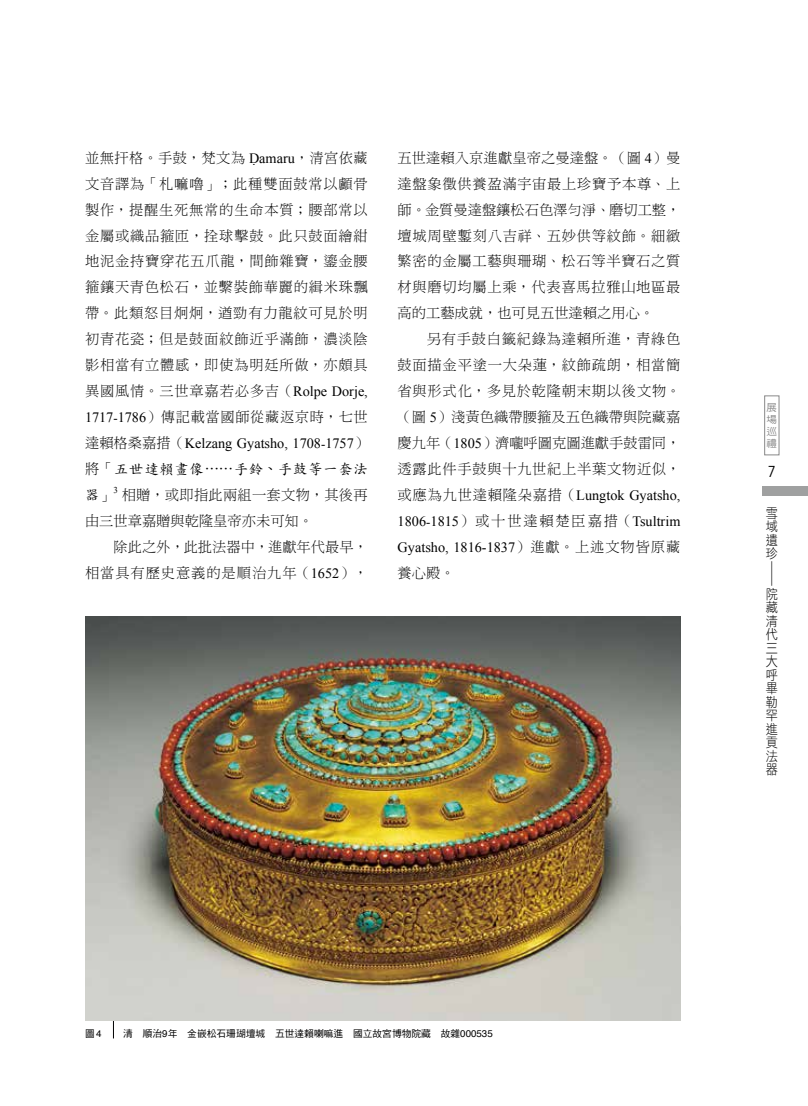
<style>
.page{position:relative;width:808px;height:1106px;background:#fff}
.page>*{position:absolute;margin:0;border:0;box-sizing:border-box;transform-origin:0 0}
.t1{font:condensed 15px "ITC Avant Garde Std";color:#000}
.t2{font:14.25px/26px "DF Ming Std W3";letter-spacing:.05em;color:#000;text-align:justify}
.t3{font:14.25px/26px "Times New Roman";color:#000;text-align:justify}
.t4{font:14.25px/26px "DF Ming Std W3";color:#000}
.t5{font:14.25px/26px "DF Kai Shu Std W5";letter-spacing:.06em;color:#000}
.t6{font:13.5px/13.5px "DF Hei Std W3";color:#000;text-align:justify;scale:.9 1}
.t7{font:12.15px "DF Hei Std W3";color:#000;scale:2.22 1}
.t8{font:10.05px/12px "DF Hei Std W5";color:#898989;text-align:justify;scale:1.05 1}
.t9{font:9.75px "DF Hei Std W5";color:#000}
.t10{font:9px "Times New Roman";color:#000}
.s1{font-family:"Times New Roman"}
.s2{font-family:"P Ming Li U"}
.s3{font-family:"DF Ming Std W3"}
.s4{font-family:"AR Kai B5";font-weight:500}
.s5{font-family:"Helvetica"}
</style>
<div class="page">
<div style="left:762px;top:487px;width:46px;height:9px;background:#9fa0a0"></div>
<div style="left:764px;top:395px;width:15px;height:60px;border:1px solid #898989"></div>
<hr style="left:113px;top:941px;width:1px;height:97px;background:#000">
<img style="left:85px;top:617px;width:595px;height:403px">
<p class="t2" style="left:85px;top:144px;width:284px">並無扞格。手鼓，梵文為 <span class="s1">Ḍamaru</span>，清宮依藏文音譯為「札嘛嚕」；此種雙面鼓常以顱骨製作，提醒生死無常的生命本質；腰部常以金屬或織品箍匝，拴球擊鼓。此只鼓面繪紺地泥金持寶穿花五爪龍，間飾雜寶，鎏金腰箍鑲天青色松石，並繫裝飾華麗的緝米珠飄帶。此類怒目炯炯，遒勁有力龍紋可見於明初青花瓷；但是鼓面紋飾近乎滿飾，濃淡陰影相當有立體感，即使為明廷所做，亦頗具異國風情。三世章嘉若必多吉（<span class="s1">Rolpe Dorje, 1717</span><span class="s2">-</span><span class="s1">1786</span>）傳記載當國師從藏返京時，七世</p>
<p class="t3" style="left:85px;top:430px;width:284px"><span class="s3">達賴格桑嘉措（</span>Kelzang Gyatsho, 1708<span class="s2">-</span>1757<span class="s3">）</span></p>
<p class="t5" style="left:85px;top:456px;width:284px"><span class="s3">將「</span>五世達賴畫像<span class="s4">⋯⋯</span>手鈴<span class="s4">、</span>手鼓等一套法器<span class="s3">」</span></p>
<p class="t10" style="left:114px;top:483px;width:6px">3</p>
<p class="t4" style="left:85px;top:482px;width:284px;text-indent:37px">相贈，或即指此兩組一套文物，其後再由三世章嘉贈與乾隆皇帝亦未可知。<br>　　除此之外，此批法器中，進獻年代最早，相當具有歷史意義的是順治九年（<span class="s1">1652</span>），</p>
<p class="t2" style="left:398px;top:144px;width:284px;text-align:left">五世達賴入京進獻皇帝之曼達盤。（圖 <span class="s1">4</span>）曼達盤象徵供養盈滿宇宙最上珍寶予本尊、上師。金質曼達盤鑲松石色澤勻淨、磨切工整，壇城周壁鏨刻八吉祥、五妙供等紋飾。細緻繁密的金屬工藝與珊瑚、松石等半寶石之質材與磨切均屬上乘，代表喜馬拉雅山地區最高的工藝成就，也可見五世達賴之用心。<br>　　另有手鼓白籤紀錄為達賴所進，青綠色鼓面描金平塗一大朵蓮，紋飾疏朗，相當簡省與形式化，多見於乾隆朝末期以後文物。（圖 <span class="s1">5</span>）淺黃色織帶腰箍及五色織帶與院藏嘉慶九年（<span class="s1">1805</span>）濟嚨呼圖克圖進獻手鼓雷同，透露此件手鼓與十九世紀上半葉文物近似，</p>
<p class="t3" style="left:398px;top:482px;width:284px"><span class="s3">或應為九世達賴隆朵嘉措（</span>Lungtok Gyatsho, 1806<span class="s2">-</span>1815<span class="s3">）或十世達賴楚臣嘉措（</span>Tsultrim Gyatsho, 1816-1837<span class="s3">）進獻。上述文物皆原藏</span></p>
<p class="t2" style="left:398px;top:559px;width:58px">養心殿。</p>
<p class="t8" style="left:766px;top:401px;width:11px">展場巡禮</p>
<p class="t1" style="left:768px;top:463px;width:9px">7</p>
<p class="t6" style="left:766px;top:506px;width:14px">雪域遺珍</p>
<p class="t7" style="left:778px;top:560px;width:14px;rotate:90deg">—</p>
<p class="t6" style="left:766px;top:587px;width:15px">院藏清代三大呼畢勒罕進貢法器</p>
<p class="t9" style="left:85px;top:1028px;width:18px">圖<span class="s5">4</span></p>
<p class="t9" style="left:123px;top:1028px;width:371px">清　順治<span class="s5">9</span>年　金嵌松石珊瑚壇城　五世達賴喇嘛進　國立故宮博物院藏　故雜<span class="s5">000535</span></p>
</div>
